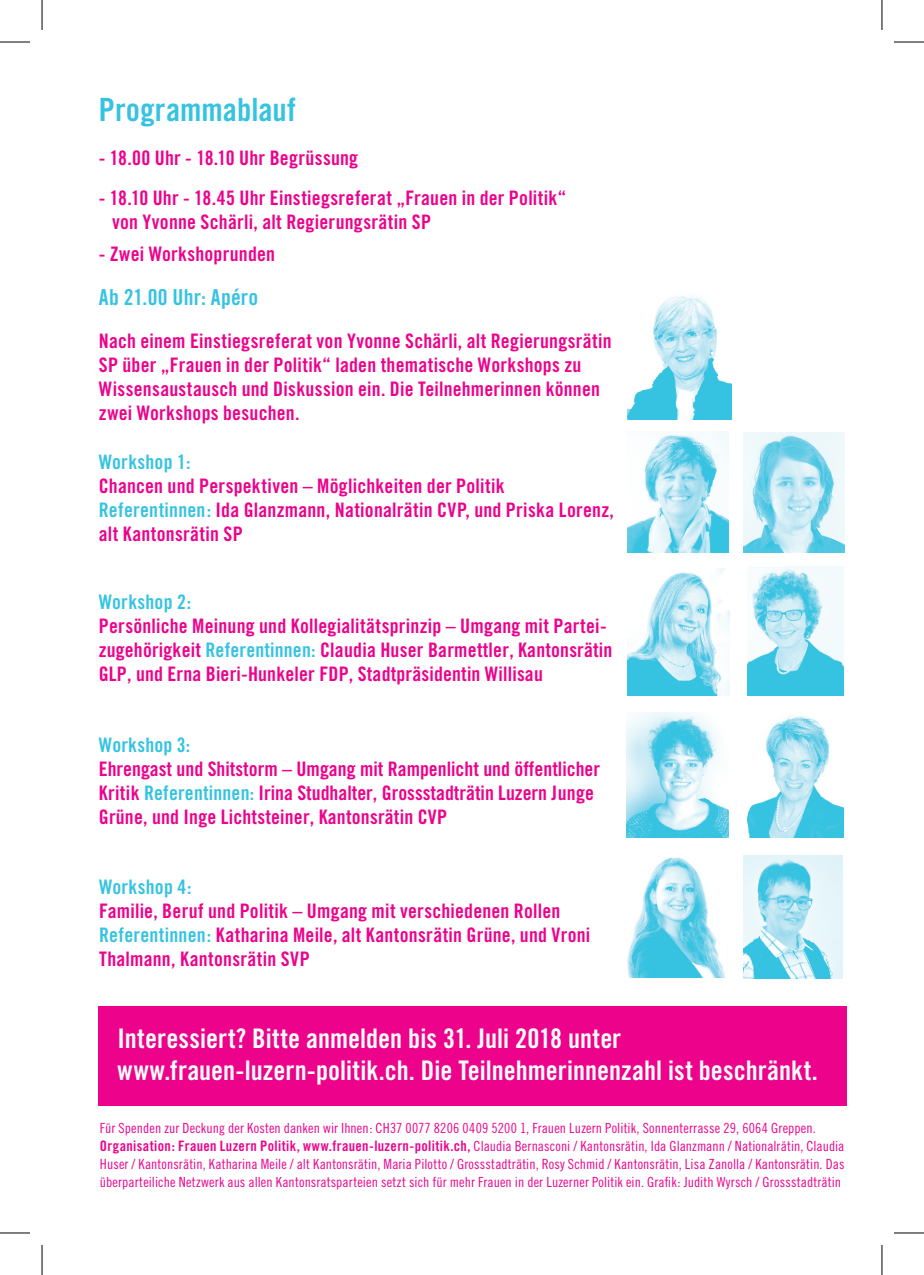
<style>
.page{position:relative;width:924px;height:1275px;background:#fff}
.page>*{position:absolute;margin:0;border:0;box-sizing:border-box;transform-origin:0 0}
.t1{font:32px "Trade Gothic Bold Cond Twenty";letter-spacing:.005em;color:#36c3e1}
.t2{font:27px/32.4px "Trade Gothic Bold Cond Twenty";color:#fff}
.t3{font:22px "Trade Gothic Bold Cond Twenty";letter-spacing:.005em;color:#36c3e1}
.t4{font:20px/24px "Trade Gothic Bold Cond Twenty";letter-spacing:.01em;color:#ed028c}
.t5{font:20px "Trade Gothic Bold Cond Twenty";letter-spacing:.01em;color:#36c3e1}
.t6{font:14px/18px "Trade Gothic Cond Eighteen";letter-spacing:.01em;color:#ed028c}
.s1{color:#36c3e1}
.s2{font-family:"Trade Gothic Bold Cond Twenty";font-size:14.4px}
</style>
<div class="page">
<div style="left:98px;top:1006px;width:748px;height:99px;background:#ed028c"></div>
<img style="left:627px;top:568px;width:102px;height:127px">
<img style="left:627px;top:431px;width:101px;height:121px">
<img style="left:743px;top:432px;width:100px;height:120px">
<img style="left:626px;top:712px;width:102px;height:125px">
<img style="left:743px;top:855px;width:98px;height:123px">
<img style="left:747px;top:715px;width:95px;height:122px">
<img style="left:747px;top:567px;width:96px;height:128px">
<img style="left:627px;top:857px;width:98px;height:121px">
<img style="left:627px;top:296px;width:104px;height:124px">
<hr style="left:0;top:42px;width:30px;height:1px;background:#000">
<hr style="left:893px;top:42px;width:30px;height:1px;background:#000">
<hr style="left:0;top:1232px;width:30px;height:1px;background:#000">
<hr style="left:893px;top:1232px;width:30px;height:1px;background:#000">
<hr style="left:42px;top:0;width:1px;height:30px;background:#000">
<hr style="left:42px;top:1245px;width:1px;height:30px;background:#000">
<hr style="left:881px;top:0;width:1px;height:30px;background:#000">
<hr style="left:881px;top:1245px;width:1px;height:30px;background:#000">
<h1 class="t1" style="left:99px;top:90px;width:199px">Programmablauf</h1>
<p class="t4" style="left:99px;top:146px;width:261px">- 18.00 Uhr - 18.10 Uhr Begrüssung</p>
<p class="t4" style="left:112px;top:186px;width:455px;text-indent:-13px">- 18.10 Uhr - 18.45 Uhr Einstiegsreferat „Frauen in der Politik“ von Yvonne Schärli, alt Regierungsrätin SP</p>
<p class="t4" style="left:99px;top:242px;width:178px">- Zwei Workshoprunden</p>
<p class="t3" style="left:99px;top:284px;width:161px">Ab 21.00 Uhr: Apéro</p>
<p class="t4" style="left:99px;top:329px;width:514px">Nach einem Einstiegsreferat von Yvonne Schärli, alt Regierungsrätin SP über „Frauen in der Politik“ laden thematische Workshops zu Wissensaustausch und Diskussion ein. Die Teilnehmerinnen können zwei Workshops besuchen.</p>
<p class="t5" style="left:99px;top:450px;width:93px">Workshop 1:</p>
<p class="t4" style="left:99px;top:474px;width:516px">Chancen und Perspektiven – Möglichkeiten der Politik<br><span class="s1">Referentinnen:</span> Ida Glanzmann, Nationalrätin CVP, und Priska Lorenz, alt Kantonsrätin SP</p>
<p class="t5" style="left:99px;top:590px;width:94px">Workshop 2:</p>
<p class="t4" style="left:99px;top:614px;width:515px">Persönliche Meinung und Kollegialitätsprinzip – Umgang mit Partei&shy;zugehörigkeit <span class="s1">Referentinnen:</span> Claudia Huser Barmettler, Kantonsrätin<br>GLP, und Erna Bieri-Hunkeler FDP, Stadtpräsidentin Willisau</p>
<p class="t5" style="left:99px;top:732px;width:93px">Workshop 3:</p>
<p class="t4" style="left:99px;top:756px;width:502px">Ehrengast und Shitstorm – Umgang mit Rampenlicht und öffentlicher<br>Kritik <span class="s1">Referentinnen:</span> Irina Studhalter, Grossstadträtin Luzern Junge<br>Grüne, und Inge Lichtsteiner, Kantonsrätin CVP</p>
<p class="t5" style="left:99px;top:874px;width:94px">Workshop 4:</p>
<p class="t4" style="left:99px;top:898px;width:492px">Familie, Beruf und Politik – Umgang mit verschiedenen Rollen<br><span class="s1">Referentinnen:</span> Katharina Meile, alt Kantonsrätin Grüne, und Vroni<br>Thalmann, Kantonsrätin SVP</p>
<h2 class="t2" style="left:117px;top:1021px;width:701px">Interessiert? Bitte anmelden bis 31. Juli 2018 unter www.frauen-luzern-politik.ch. Die Teilnehmerinnenzahl ist beschränkt.</h2>
<p class="t6" style="left:100px;top:1119px;width:745px">Für Spenden zur Deckung der Kosten danken wir Ihnen: CH37 0077 8206 0409 5200 1, Frauen Luzern Politik, Sonnenterrasse 29, 6064 Greppen.<br><span class="s2">Organisation: Frauen Luzern Politik, www.frauen-luzern-politik.ch,</span> Claudia Bernasconi / Kantonsrätin, Ida Glanzmann / Nationalrätin, Claudia Huser / Kantonsrätin, Katharina Meile / alt Kantonsrätin, Maria Pilotto / Grossstadträtin, Rosy Schmid / Kantonsrätin, Lisa Zanolla / Kantonsrätin. Das überparteiliche Netzwerk aus allen Kantonsratsparteien setzt sich für mehr Frauen in der Luzerner Politik ein. Grafik: Judith Wyrsch / Grossstadträtin</p>
</div>
